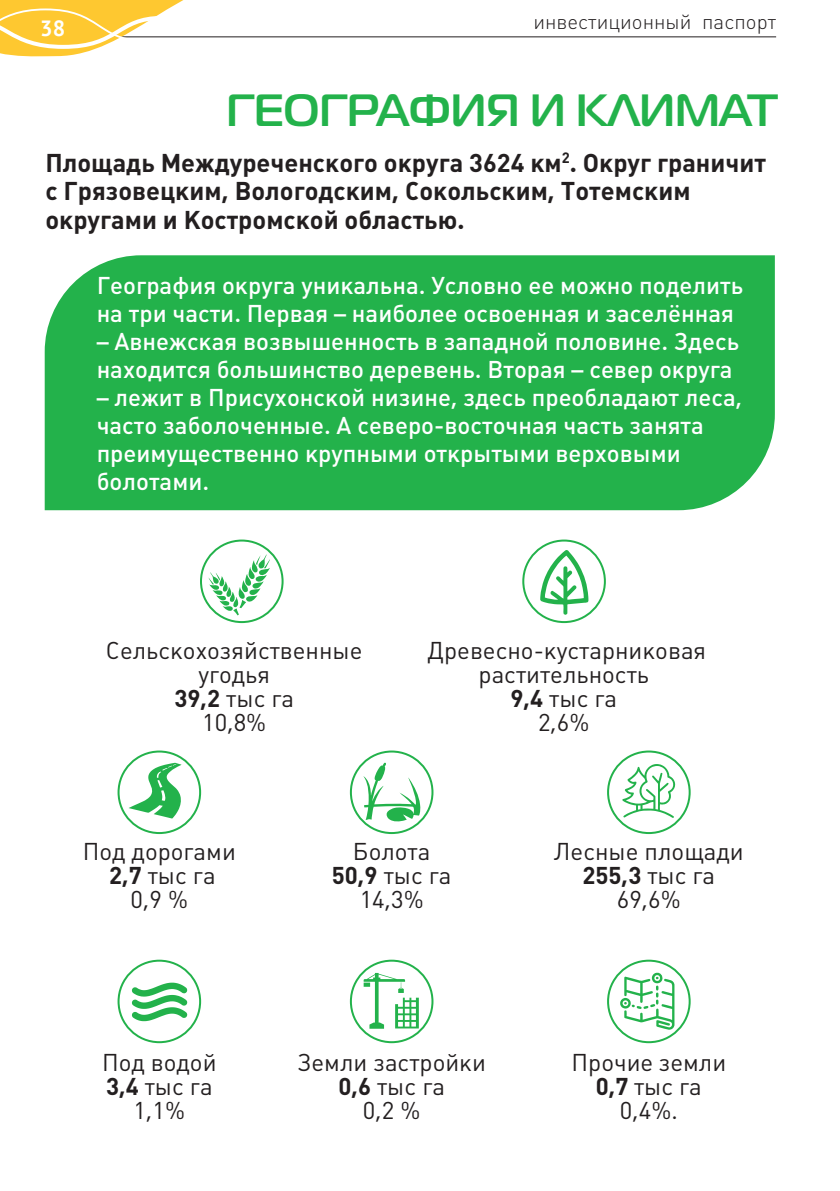
<style>
.page{position:relative;width:840px;height:1191px;background:#fff}
.page>*{position:absolute;margin:0;border:0;box-sizing:border-box;transform-origin:0 0}
.t1{font:700 45.2px "Magistral C";color:#23b24b}
.t2{font:700 25.4px/28.4px "Plumb";color:#231f20}
.t3{font:500 24px/28px "Plumb";color:#fff}
.t4{font:24px/24px "Plumb";color:#231f20;text-align:center}
.t5{font:700 24px "Plumb";color:#231f20}
.t6{font:700 22px "PT Sans";color:#fff}
.t7{font:300 20.4px "Plumb";color:#231f20}
.s1{font-weight:700}
.s2{font-weight:400}
</style>
<div class="page">
<hr style="left:88px;top:36px;width:687px;height:1px;background:#231f20">
<svg style="left:0;top:0;width:259px;height:57px"></svg>
<div style="left:45px;top:255px;width:729px;height:255px;background:#23b24b"></div>
<div style="left:117px;top:959px;width:84px;height:84px;border:2px solid #23b24b;border-radius:50%"></div>
<div style="left:350px;top:959px;width:83px;height:84px;border:2px solid #23b24b;border-radius:50%"></div>
<div style="left:350px;top:750px;width:83px;height:84px;border:2px solid #23b24b;border-radius:50%"></div>
<div style="left:117px;top:750px;width:84px;height:84px;border:2px solid #23b24b;border-radius:50%"></div>
<div style="left:200px;top:539px;width:83px;height:84px;border:2px solid #23b24b;border-radius:50%"></div>
<div style="left:522px;top:539px;width:83px;height:84px;border:2px solid #23b24b;border-radius:50%"></div>
<div style="left:606px;top:959px;width:84px;height:84px;border:2px solid #23b24b;border-radius:50%"></div>
<div style="left:606px;top:750px;width:84px;height:84px;border:2px solid #23b24b;border-radius:50%"></div>
<svg style="left:208px;top:554px;width:62px;height:61px"></svg>
<svg style="left:539px;top:550px;width:49px;height:64px"></svg>
<svg style="left:129px;top:763px;width:52px;height:55px"></svg>
<svg style="left:363px;top:762px;width:57px;height:60px"></svg>
<svg style="left:622px;top:764px;width:53px;height:54px"></svg>
<svg style="left:132px;top:982px;width:55px;height:39px"></svg>
<svg style="left:363px;top:973px;width:55px;height:55px"></svg>
<svg style="left:619px;top:972px;width:55px;height:57px"></svg>
<p class="t6" style="left:40px;top:14px;width:26px">38</p>
<p class="t7" style="left:533px;top:10px;width:244px">инвестиционный паспорт</p>
<p class="t1" style="left:226px;top:84px;width:552px">ГЕОГРАФИЯ И КЛИМАТ</p>
<p class="t2" style="left:45px;top:148px;width:721px">Площадь Междуреченского округа 3624 км<sup>2</sup>. Округ граничит с Грязовецким, Вологодским, Сокольским, Тотемским округами и Костромской областью.</p>
<p class="t3" style="left:97px;top:271px;width:647px">География округа уникальна. Условно ее можно поделить на три части. Первая – наиболее освоенная и заселённая</p>
<p class="t3" style="left:97px;top:327px;width:643px">– Авнежская возвышенность в западной половине. Здесь находится большинство деревень. Вторая – север округа</p>
<p class="t3" style="left:97px;top:383px;width:646px">– лежит в Присухонской низине, здесь преобладают леса, часто заболоченные. А северо-восточная часть занята преимущественно крупными открытыми верховыми болотами.</p>
<p class="t4" style="left:106px;top:638px;width:258px">Сельскохозяйственные угодья</p>
<p class="t4" style="left:174px;top:686px;width:121px"><span class="s1">39,2</span> тыс га</p>
<p class="t4" style="left:202px;top:710px;width:65px">10,8%</p>
<p class="t4" style="left:427px;top:638px;width:280px">Древесно-кустарниковая растительность</p>
<p class="t4" style="left:510px;top:686px;width:108px"><span class="s1">9,4</span> тыс га</p>
<p class="t4" style="left:537px;top:710px;width:53px">2,6%</p>
<p class="t4" style="left:83px;top:839px;width:154px">Под дорогами</p>
<p class="t4" style="left:109px;top:863px;width:108px"><span class="s1">2,7</span> тыс га</p>
<p class="t4" style="left:130px;top:887px;width:59px">0,9 %</p>
<p class="t4" style="left:102px;top:1050px;width:116px">Под водой</p>
<p class="t4" style="left:106px;top:1074px;width:108px"><span class="s1">3,4</span> тыс га</p>
<p class="t4" style="left:133px;top:1098px;width:53px">1,1%</p>
<p class="t4" style="left:353px;top:839px;width:79px">Болота</p>
<p class="t4" style="left:331px;top:863px;width:121px"><span class="s1">50,9</span> тыс га</p>
<p class="t4" style="left:359px;top:887px;width:65px">14,3%</p>
<p class="t4" style="left:297px;top:1050px;width:190px">Земли застройки</p>
<p class="t4" style="left:338px;top:1074px;width:108px"><span class="s1">0,6</span> тыс га</p>
<p class="t4" style="left:363px;top:1098px;width:59px">0,2 %</p>
<p class="t4" style="left:553px;top:839px;width:191px">Лесные площади</p>
<p class="t5" style="left:582px;top:861px;width:134px">255,3 <span class="s2">тыс га</span></p>
<p class="t4" style="left:616px;top:887px;width:65px">69,6%</p>
<p class="t4" style="left:571px;top:1050px;width:156px">Прочие земли</p>
<p class="t4" style="left:595px;top:1074px;width:108px"><span class="s1">0,7</span> тыс га</p>
<p class="t4" style="left:619px;top:1098px;width:59px">0,4%.</p>
</div>
